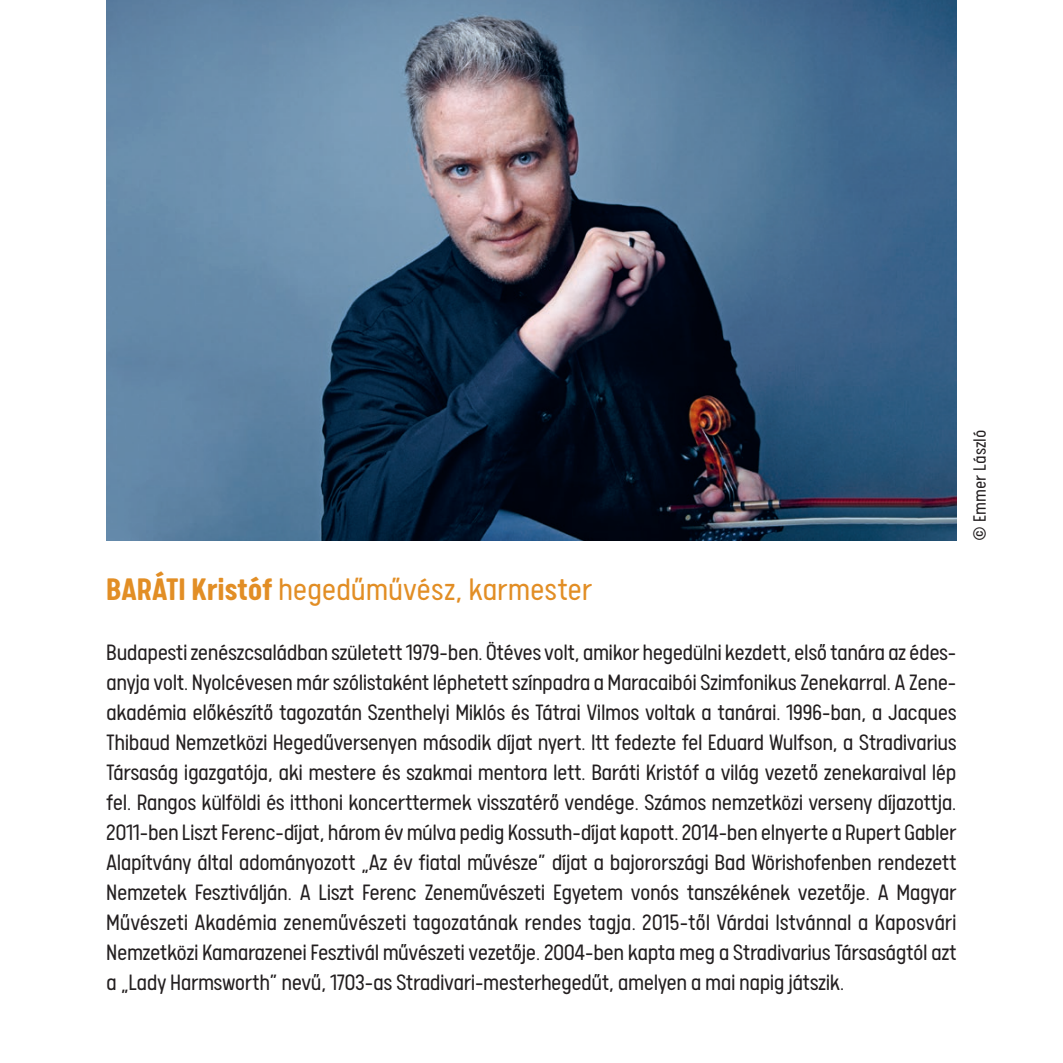
<style>
.page{position:relative;width:1063px;height:1063px;background:#fff}
.page>*{position:absolute;margin:0;border:0;box-sizing:border-box;transform-origin:0 0}
.t1{font:300 35px "Calps Concerto";letter-spacing:-.01em;color:#e28e25}
.t2{font:300 25px/30px "Calps Concerto";letter-spacing:-.02em;color:#231f20;text-align:justify}
.t3{font:300 20px "Calps Concerto";color:#231f20}
.s1{font-family:"Calps";font-weight:700}
</style>
<div class="page">
<img style="left:106px;top:0;width:851px;height:540px">
<h1 class="t1" style="left:106px;top:569px;width:488px"><span class="s1">BARÁTI Kristóf</span> hegedűművész, karmester</h1>
<p class="t2" style="left:106px;top:636px;width:852px">Budapesti zenészcsaládban született 1979-ben. Ötéves volt, amikor hegedülni kezdett, első tanára az édes&shy;anyja volt. Nyolcévesen már szólistaként léphetett színpadra a Maracaibói Szimfonikus Zenekarral. A Zene&shy;akadémia előkészítő tagozatán Szenthelyi Miklós és Tátrai Vilmos voltak a tanárai. 1996-ban, a Jacques Thibaud Nemzetközi Hegedűversenyen második díjat nyert. Itt fedezte fel Eduard Wulfson, a Stradivarius Társaság igazgatója, aki mestere és szakmai mentora lett. Baráti Kristóf a világ vezető zenekaraival lép fel. Rangos külföldi és itthoni koncerttermek visszatérő vendége. Számos nemzetközi verseny díjazottja.<br>2011-ben Liszt Ferenc-díjat, három év múlva pedig Kossuth-díjat kapott. 2014-ben elnyerte a Rupert Gabler Alapítvány által adományozott „Az év fiatal művésze” díjat a bajorországi Bad Wörishofenben rendezett Nemzetek Fesztiválján. A Liszt Ferenc Zeneművészeti Egyetem vonós tanszékének vezetője. A Magyar Művészeti Akadémia zeneművészeti tagozatának rendes tagja. 2015-től Várdai Istvánnal a Kaposvári Nemzetközi Kamarazenei Fesztivál művészeti vezetője. 2004-ben kapta meg a Stradivarius Társaságtól azt a „Lady Harmsworth” nevű, 1703-as Stradivari-mesterhegedűt, amelyen a mai napig játszik.</p>
<p class="t3" style="left:968px;top:541px;width:112px;rotate:-90deg">© Emmer László</p>
</div>
